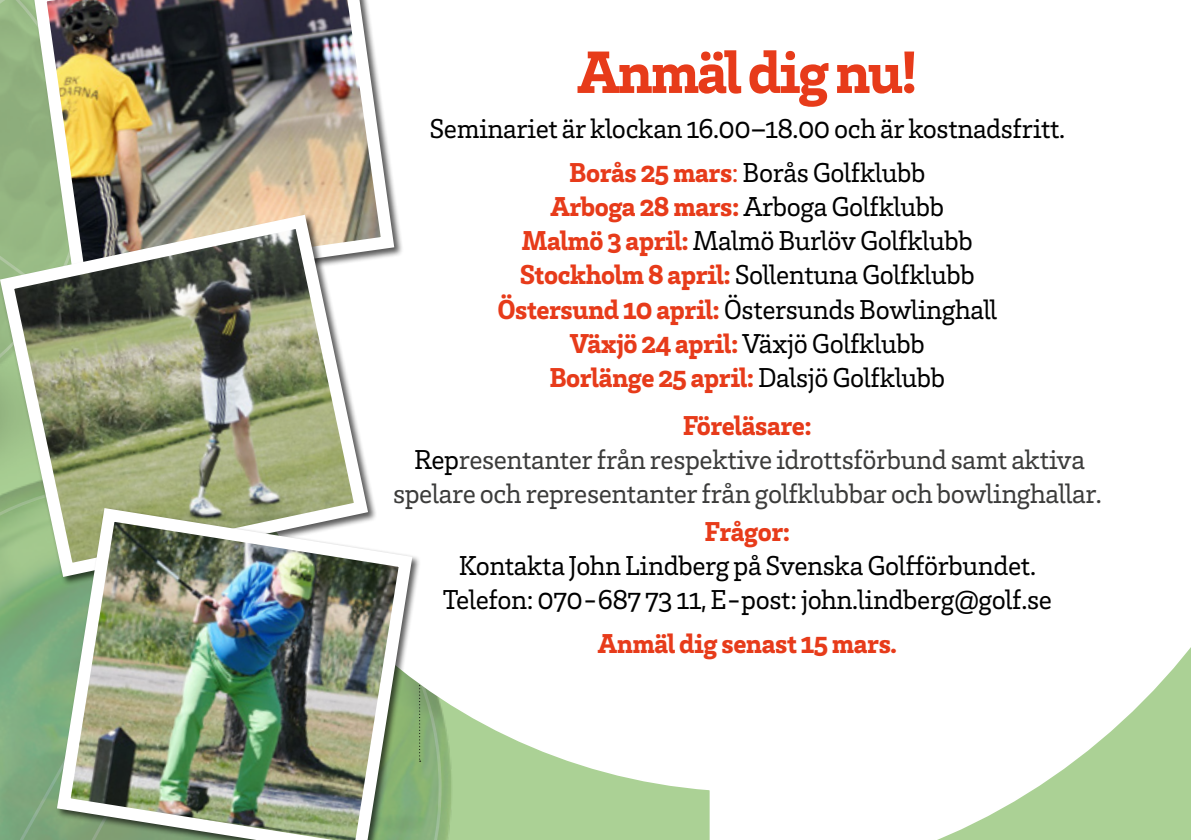
<style>
.page{position:relative;width:1191px;height:840px;background:#fff}
.page>*{position:absolute;margin:0;border:0;box-sizing:border-box;transform-origin:0 0}
.t1{font:900 61.2px "Brix Slab";letter-spacing:-.035em;color:#e73b1a}
.t2{font:28px/34px "Brix Slab";letter-spacing:-.015em;color:#000;text-align:center}
.t3{font:28px/34px "Brix Slab";letter-spacing:-.015em;color:#3c3c3b;text-align:center}
.t4{font:900 28px "Brix Slab";letter-spacing:-.015em;color:#e73b1a}
.s1{font-weight:900;color:#e73b1a}
.s2{color:#e73b1a}
.s3{color:#000}
</style>
<div class="page">
<img style="left:0;top:0;width:26px;height:207px">
<img style="left:0;top:586px;width:50px;height:253px">
<svg style="left:421px;top:647px;width:770px;height:192px"></svg>
<img style="left:26px;top:0;width:375px;height:259px">
<img style="left:0;top:207px;width:375px;height:376px">
<img style="left:50px;top:501px;width:369px;height:338px">
<h1 class="t1" style="left:577px;top:32px;width:342px">Anmäl dig nu!</h1>
<p class="t2" style="left:429px;top:106px;width:637px;line-height:44px">Seminariet är klockan 16.00–18.00 och är kostnadsfritt.<br><span class="s1">Borås 25 mars</span><span class="s2">:</span> Borås Golfklubb</p>
<p class="t2" style="left:497px;top:189px;width:501px"><span class="s1">Arboga 28 mars:</span> Arboga Golfklubb<br><span class="s1">Malmö 3 april:</span> Malmö Burlöv Golfklubb <span class="s1">Stockholm 8 april:</span> Sollentuna Golfklubb <span class="s1">Östersund 10 april:</span> Östersunds Bowlinghall <span class="s1">Växjö 24 april:</span> Växjö Golfklubb<br><span class="s1">Borlänge 25 april:</span> Dalsjö Golfklubb</p>
<p class="t3" style="left:393px;top:407px;width:710px"><span class="s1">Föreläsare:<br></span><span class="s3">Rep</span>resentanter från respektive idrottsförbund samt aktiva spelare och representanter från golfklubbar och bowlinghallar.</p>
<p class="t4" style="left:704px;top:512px;width:87px">Frågor:</p>
<p class="t2" style="left:443px;top:547px;width:610px">Kontakta John Lindberg på Svenska Golfförbundet.<br>Telefon: 070-687 73 11, E-post: john.lindberg@golf.se</p>
<p class="t4" style="left:598px;top:624px;width:300px">Anmäl dig senast 15 mars.</p>
</div>
